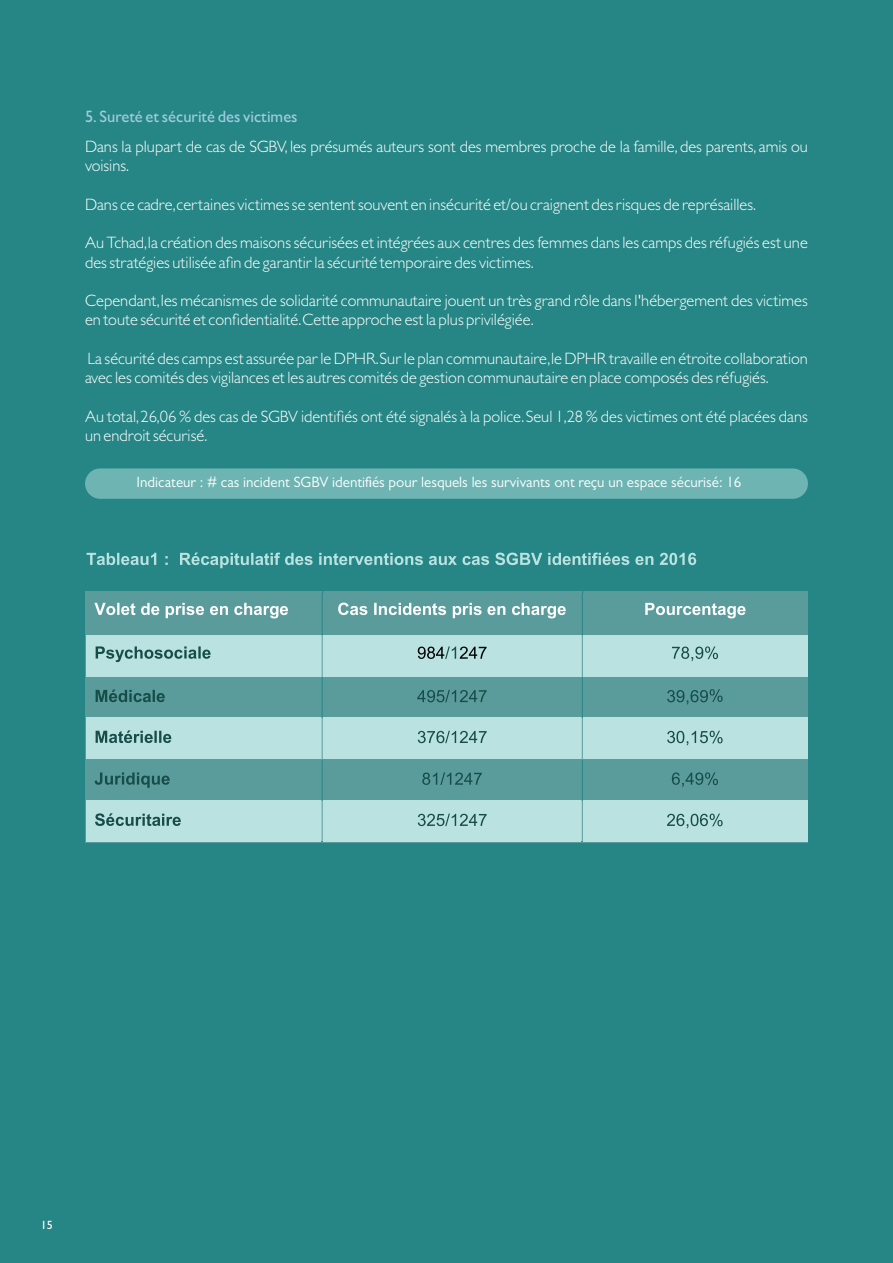
<style>
.page{position:relative;width:893px;height:1263px;background:#258685}
.page>*{position:absolute;margin:0;border:0;box-sizing:border-box;transform-origin:0 0}
.t1{font:300 16.5px/19.4px "Gill Sans MT Std";color:#fefefe}
.t2{font:500 16.5px "Gill Sans MT Std";color:#a1cde0}
.t3{font:15px "Gill Sans MT Std";color:#fefefe}
.t4{font:500 12px "Gill Sans MT Std";color:#fefefe}
</style>
<div class="page">
<div style="left:85px;top:591px;width:723px;height:252px;background:#5a9c9b"></div>
<div style="left:85px;top:468px;width:723px;height:31px;background:#6db4b3;border-radius:15px"></div>
<svg style="left:87px;top:553px;width:69px;height:12px"></svg>
<svg style="left:165px;top:552px;width:464px;height:16px"></svg>
<svg style="left:635px;top:553px;width:61px;height:12px"></svg>
<svg style="left:94px;top:603px;width:194px;height:15px"></svg>
<svg style="left:338px;top:603px;width:228px;height:15px"></svg>
<svg style="left:645px;top:603px;width:101px;height:15px"></svg>
<div style="left:86px;top:635px;width:236px;height:41px;background:#b9e2e1"></div>
<svg style="left:96px;top:646px;width:115px;height:16px"></svg>
<div style="left:322px;top:635px;width:260px;height:41px;background:#b9e2e1"></div>
<svg style="left:418px;top:646px;width:69px;height:13px"></svg>
<div style="left:582px;top:635px;width:226px;height:41px;background:#b9e2e1"></div>
<svg style="left:672px;top:646px;width:46px;height:15px"></svg>
<svg style="left:96px;top:690px;width:69px;height:12px"></svg>
<svg style="left:417px;top:690px;width:70px;height:12px"></svg>
<svg style="left:667px;top:689px;width:56px;height:15px"></svg>
<div style="left:86px;top:718px;width:236px;height:41px;background:#b9e2e1"></div>
<svg style="left:96px;top:730px;width:75px;height:13px"></svg>
<div style="left:322px;top:718px;width:260px;height:41px;background:#b9e2e1"></div>
<svg style="left:418px;top:731px;width:69px;height:12px"></svg>
<div style="left:582px;top:718px;width:226px;height:41px;background:#b9e2e1"></div>
<svg style="left:667px;top:731px;width:56px;height:14px"></svg>
<svg style="left:95px;top:772px;width:75px;height:16px"></svg>
<svg style="left:422px;top:772px;width:60px;height:13px"></svg>
<svg style="left:672px;top:772px;width:46px;height:15px"></svg>
<div style="left:86px;top:800px;width:236px;height:41px;background:#b9e2e1"></div>
<svg style="left:95px;top:813px;width:86px;height:13px"></svg>
<div style="left:322px;top:800px;width:260px;height:41px;background:#b9e2e1"></div>
<svg style="left:418px;top:814px;width:69px;height:12px"></svg>
<div style="left:582px;top:800px;width:226px;height:41px;background:#b9e2e1"></div>
<svg style="left:667px;top:814px;width:56px;height:14px"></svg>
<hr style="left:322px;top:592px;width:1px;height:251px;background:#5a9c9b">
<hr style="left:582px;top:592px;width:1px;height:251px;background:#5a9c9b">
<hr style="left:582px;top:592px;width:1px;height:43px;background:#258685">
<hr style="left:322px;top:592px;width:1px;height:43px;background:#258685">
<hr style="left:582px;top:677px;width:1px;height:41px;background:#258685">
<hr style="left:322px;top:677px;width:1px;height:41px;background:#258685">
<hr style="left:582px;top:760px;width:1px;height:41px;background:#258685">
<hr style="left:322px;top:760px;width:1px;height:41px;background:#258685">
<p class="t2" style="left:85px;top:111px;width:214px">5. Sureté et sécurité des victimes</p>
<p class="t1" style="left:85px;top:139px;width:724px">Dans la plupart de cas de SGBV, les présumés auteurs sont des membres proche de la famille, des parents, amis ou voisins.</p>
<p class="t1" style="left:85px;top:197px;width:673px">Dans ce cadre,certaines victimes se sentent souvent en insécurité et/ou craignent des risques de représailles.</p>
<p class="t1" style="left:85px;top:236px;width:724px">Au Tchad,la création des maisons sécurisées et intégrées aux centres des femmes dans les camps des réfugiés est une des stratégies utilisée afin de garantir la sécurité temporaire des victimes.</p>
<p class="t1" style="left:85px;top:293px;width:724px">Cependant,les mécanismes de solidarité communautaire jouent un très grand rôle dans l'hébergement des victimes en toute sécurité et confidentialité.Cette approche est la plus privilégiée.</p>
<p class="t1" style="left:85px;top:351px;width:724px">La sécurité des camps est assurée par le DPHR.Sur le plan communautaire,le DPHR travaille en étroite collaboration avec les comités des vigilances et les autres comités de gestion communautaire en place composés des réfugiés.</p>
<p class="t1" style="left:85px;top:409px;width:724px">Au total,26,06 % des cas de SGBV identifiés ont été signalés à la police.Seul 1,28 % des victimes ont été placées dans un endroit sécurisé.</p>
<p class="t3" style="left:137px;top:477px;width:606px">Indicateur : # cas incident SGBV identifiés pour lesquels les survivants ont reçu un espace sécurisé: 16</p>
<p class="t4" style="left:41px;top:1221px;width:13px">15</p>
</div>
